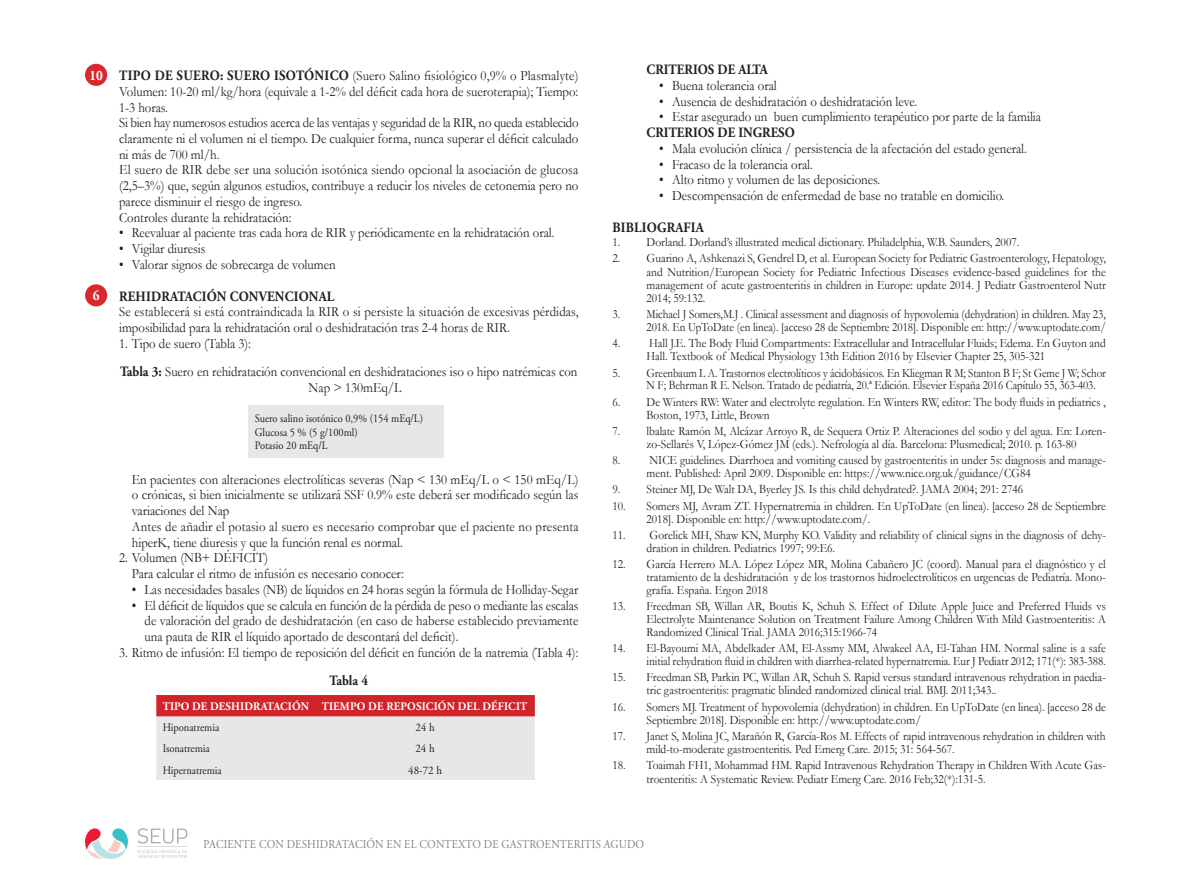
<style>
.page{position:relative;width:1191px;height:893px;background:#fff}
.page>*{position:absolute;margin:0;border:0;box-sizing:border-box;transform-origin:0 0}
.t1{font:700 14.4px "Adobe Garamond Pro";color:#fff;scale:.9 1}
.t2{font:14.25px/15.8px "Garamond";color:#231f20;scale:.9 1}
.t3{font:700 14.25px "Adobe Garamond Pro";color:#231f20;scale:.9 1}
.t4{font:700 14.25px "Adobe Garamond";color:#231f20;scale:.9 1}
.t5{font:12.75px/12.9px "Garamond";color:#231f20;scale:.9 1}
.t6{font:12.75px/12.9px "Garamond";color:#231f20;text-align:right;scale:.88 1}
.t7{font:12px "Adobe Garamond Pro";letter-spacing:.015em;color:#808285;scale:.9 1}
.t8{font:11.55px/13.5px "Adobe Garamond Pro";color:#231f20;scale:.9 1}
.t9{font:700 11.55px "Adobe Garamond Pro";letter-spacing:.015em;color:#fff;scale:.95 1}
.t10{font:11.55px "Adobe Garamond Pro";color:#231f20;scale:.95 1}
.s1{font-family:"Adobe Garamond Pro";font-weight:700;font-size:14.4px;color:#fff}
.s2{font-family:"Adobe Garamond Pro";font-weight:700}
.s3{font-family:"Adobe Garamond";font-weight:700}
</style>
<div class="page">
<svg style="left:85px;top:828px;width:43px;height:30px"></svg>
<svg style="left:137px;top:828px;width:50px;height:30px"></svg>
<div style="left:85px;top:64px;width:22px;height:22px;background:#d82930;border-radius:50%"></div>
<div style="left:85px;top:284px;width:22px;height:22px;background:#d82930;border-radius:50%"></div>
<div style="left:248px;top:405px;width:196px;height:52px;background:#e6e7e9"></div>
<svg style="left:156px;top:696px;width:379px;height:84px;background:#e0b7ba"></svg>
<hr style="left:156px;top:695px;width:159px;height:1px;background:#d82930">
<hr style="left:315px;top:695px;width:220px;height:1px;background:#d82930">
<p class="t2" style="left:119px;top:67px;width:512px;text-indent:-30px"><span class="s1">10</span> <span class="s2">TIPO DE SUERO: SUERO ISOTÓNICO</span> (Suero Salino fisiológico 0,9% o Plasmalyte)<br>Volumen: 10-20 ml/kg/hora (equivale a 1-2% del déficit cada hora de sueroterapia); Tiempo:<br>1-3 horas.<br>Si bien hay numerosos estudios acerca de las ventajas y seguridad de la RIR, no queda establecido claramente ni el volumen ni el tiempo. De cualquier forma, nunca superar el déficit calculado ni más de 700 ml/h.<br>El suero de RIR debe ser una solución isotónica siendo opcional la asociación de glucosa (2,5–3%) que, según algunos estudios, contribuye a reducir los niveles de cetonemia pero no parece disminuir el riesgo de ingreso.<br>Controles durante la rehidratación:</p>
<p class="t2" style="left:119px;top:225px;width:485px">• Reevaluar al paciente tras cada hora de RIR y periódicamente en la rehidratación oral.</p>
<p class="t2" style="left:119px;top:241px;width:97px">• Vigilar diuresis</p>
<p class="t2" style="left:119px;top:256px;width:242px">• Valorar signos de sobrecarga de volumen</p>
<p class="t1" style="left:93px;top:287px;width:9px">6</p>
<p class="t3" style="left:119px;top:288px;width:241px">REHIDRATACIÓN CONVENCIONAL</p>
<p class="t2" style="left:119px;top:304px;width:512px">Se establecerá si está contraindicada la RIR o si persiste la situación de excesivas pérdidas, imposibilidad para la rehidratación oral o deshidratación tras 2-4 horas de RIR.</p>
<p class="t2" style="left:119px;top:329px;width:511px;line-height:28.5px">1. Tipo de suero (Tabla 3):<br><span class="s3">Tabla 3:</span> Suero en rehidratación convencional en deshidrataciones iso o hipo natrémicas con</p>
<p class="t2" style="left:309px;top:379px;width:105px">Nap &gt; 130mEq/L</p>
<p class="t8" style="left:255px;top:412px;width:188px">Suero salino isotónico 0,9% (154 mEq/L)<br>Glucosa 5 % (5 g/100ml)<br>Potasio 20 mEq/L</p>
<p class="t2" style="left:132px;top:471px;width:498px">En pacientes con alteraciones electrolíticas severas (Nap &lt; 130 mEq/L o &lt; 150 mEq/L) o crónicas, si bien inicialmente se utilizará SSF 0.9% este deberá ser modificado según las variaciones del Nap<br>Antes de añadir el potasio al suero es necesario comprobar que el paciente no presenta hiperK, tiene diuresis y que la función renal es normal.</p>
<p class="t2" style="left:132px;top:550px;width:304px;text-indent:-13px">2. Volumen (NB+ DÉFICIT)<br>Para calcular el ritmo de infusión es necesario conocer:</p>
<p class="t2" style="left:132px;top:581px;width:497px">• Las necesidades basales (NB) de líquidos en 24 horas según la fórmula de Holliday-Segar</p>
<p class="t2" style="left:145px;top:597px;width:483px;text-align:justify;text-indent:-13px">• El déficit de líquidos que se calcula en función de la pérdida de peso o mediante las escalas de valoración del grado de deshidratación (en caso de haberse establecido previamente una pauta de RIR el líquido aportado de descontará del deficit).</p>
<p class="t2" style="left:119px;top:644px;width:512px">3. Ritmo de infusión: El tiempo de reposición del déficit en función de la natremia (Tabla 4):</p>
<p class="t4" style="left:329px;top:673px;width:44px">Tabla 4</p>
<p class="t9" style="left:163px;top:700px;width:385px">TIPO DE DESHIDRATACIÓN TIEMPO DE REPOSICIÓN DEL DÉFICIT</p>
<p class="t8" style="left:163px;top:721px;width:64px">Hiponatremia</p>
<p class="t10" style="left:415px;top:721px;width:22px">24 h</p>
<p class="t8" style="left:163px;top:742px;width:54px">Isonatremia</p>
<p class="t10" style="left:415px;top:742px;width:22px">24 h</p>
<p class="t8" style="left:163px;top:764px;width:67px">Hipernatremia</p>
<p class="t10" style="left:408px;top:763px;width:37px">48-72 h</p>
<p class="t3" style="left:646px;top:61px;width:136px">CRITERIOS DE ALTA</p>
<p class="t2" style="left:659px;top:77px;width:132px">• Buena tolerancia oral</p>
<p class="t2" style="left:659px;top:93px;width:288px">• Ausencia de deshidratación o deshidratación leve.</p>
<p class="t2" style="left:659px;top:109px;width:426px">• Estar asegurado un buen cumplimiento terapéutico por parte de la familia</p>
<p class="t3" style="left:646px;top:124px;width:166px">CRITERIOS DE INGRESO</p>
<p class="t2" style="left:659px;top:140px;width:410px">• Mala evolución clínica / persistencia de la afectación del estado general.</p>
<p class="t2" style="left:659px;top:156px;width:172px">• Fracaso de la tolerancia oral.</p>
<p class="t2" style="left:659px;top:172px;width:247px">• Alto ritmo y volumen de las deposiciones.</p>
<p class="t2" style="left:659px;top:188px;width:385px">• Descompensación de enfermedad de base no tratable en domicilio.</p>
<p class="t3" style="left:612px;top:219px;width:103px">BIBLIOGRAFIA</p>
<p class="t5" style="left:612px;top:235px;width:453px">1. Dorland. Dorland’s illustrated medical dictionary. Philadelphia, W.B. Saunders, 2007.</p>
<p class="t5" style="left:646px;top:252px;width:512px;text-align:justify;text-indent:-34px">2. Guarino A, Ashkenazi S, Gendrel D, et al. European Society for Pediatric Gastroenterology, Hepatology, and Nutrition/European Society for Pediatric Infectious Diseases evidence-based guidelines for the management of acute gastroenteritis in children in Europe: update 2014. J Pediatr Gastroenterol Nutr 2014; 59:132.</p>
<p class="t5" style="left:612px;top:307px;width:550px;text-align:right">3. Michael J Somers,M.J . Clinical assessment and diagnosis of hypovolemia (dehydration) in children. May 23,<br>2018. En UpToDate (en linea). [acceso 28 de Septiembre 2018]. Disponible en: http://www.uptodate.com/</p>
<p class="t5" style="left:646px;top:337px;width:512px;text-indent:-34px">4. Hall J.E. The Body Fluid Compartments: Extracellular and Intracellular Fluids; Edema. En Guyton and<br>Hall. Textbook of Medical Physiology 13th Edition 2016 by Elsevier Chapter 25, 305-321</p>
<p class="t5" style="left:646px;top:366px;width:512px;text-indent:-34px">5. Greenbaum L A. Trastornos electrolíticos y ácidobásicos. En Kliegman R M; Stanton B F; St Geme J W; Schor<br>N F; Behrman R E. Nelson. Tratado de pediatría, 20.ª Edición. Elsevier España 2016 Capítulo 55, 363-403.</p>
<p class="t5" style="left:646px;top:395px;width:512px;text-indent:-34px">6. De Winters RW: Water and electrolyte regulation. En Winters RW, editor: The body fluids in pediatrics ,<br>Boston, 1973, Little, Brown</p>
<p class="t5" style="left:612px;top:424px;width:550px;text-align:center">7. lbalate Ramón M, Alcázar Arroyo R, de Sequera Ortiz P. Alteraciones del sodio y del agua. En: Loren&shy;zo-Sellarés V, López-Gómez JM (eds.). Nefrología al día. Barcelona: Plusmedical; 2010. p. 163-80</p>
<p class="t5" style="left:646px;top:453px;width:512px;text-indent:-34px">8. NICE guidelines. Diarrhoea and vomiting caused by gastroenteritis in under 5s: diagnosis and manage&shy;ment. Published: April 2009. Disponible en: https://www.nice.org.uk/guidance/CG84</p>
<p class="t5" style="left:612px;top:483px;width:458px">9. Steiner MJ, De Walt DA, Byerley JS. Is this child dehydrated?. JAMA 2004; 291: 2746</p>
<p class="t5" style="left:646px;top:499px;width:512px;text-indent:-34px">10. Somers MJ, Avram ZT. Hypernatremia in children. En UpToDate (en linea). [acceso 28 de Septiembre<br>2018]. Disponible en: http://www.uptodate.com/.</p>
<p class="t5" style="left:646px;top:528px;width:512px;text-indent:-34px">11. Gorelick MH, Shaw KN, Murphy KO. Validity and reliability of clinical signs in the diagnosis of dehy&shy;dration in children. Pediatrics 1997; 99:E6.</p>
<p class="t5" style="left:646px;top:557px;width:512px;text-align:justify;text-indent:-34px">12. García Herrero M.A. López López MR, Molina Cabañero JC (coord). Manual para el diagnóstico y el tratamiento de la deshidratación y de los trastornos hidroelectrolíticos en urgencias de Pediatría. Mono&shy;grafía. España. Ergon 2018</p>
<p class="t5" style="left:646px;top:599px;width:512px;text-align:justify;text-indent:-34px">13. Freedman SB, Willan AR, Boutis K, Schuh S. Effect of Dilute Apple Juice and Preferred Fluids vs Electrolyte Maintenance Solution on Treatment Failure Among Children With Mild Gastroenteritis: A Randomized Clinical Trial. JAMA 2016;315:1966-74</p>
<p class="t6" style="left:612px;top:642px;width:562px">14. El-Bayoumi MA, Abdelkader AM, El-Assmy MM, Alwakeel AA, El-Tahan HM. Normal saline is a safe initial rehydration fluid in children with diarrhea-related hypernatremia. Eur J Pediatr 2012; 171(*): 383-388.</p>
<p class="t5" style="left:646px;top:671px;width:512px;text-indent:-34px">15. Freedman SB, Parkin PC, Willan AR, Schuh S. Rapid versus standard intravenous rehydration in paedia&shy;tric gastroenteritis: pragmatic blinded randomized clinical trial. BMJ. 2011;343..</p>
<p class="t5" style="left:646px;top:700px;width:512px;text-indent:-34px">16. Somers MJ. Treatment of hypovolemia (dehydration) in children. En UpToDate (en linea). [acceso 28 de<br>Septiembre 2018]. Disponible en: http://www.uptodate.com/</p>
<p class="t5" style="left:646px;top:729px;width:512px;text-indent:-34px">17. Janet S, Molina JC, Marañón R, García-Ros M. Effects of rapid intravenous rehydration in children with mild-to-moderate gastroenteritis. Ped Emerg Care. 2015; 31: 564-567.</p>
<p class="t5" style="left:646px;top:758px;width:512px;line-height:14.2px;text-indent:-34px">18. Toaimah FH1, Mohammad HM. Rapid Intravenous Rehydration Therapy in Children With Acute Gas&shy;troenteritis: A Systematic Review. Pediatr Emerg Care. 2016 Feb;32(*):131-5.</p>
<p class="t7" style="left:204px;top:837px;width:491px">PACIENTE CON DESHIDRATACIÓN EN EL CONTEXTO DE GASTROENTERITIS AGUDO</p>
</div>
